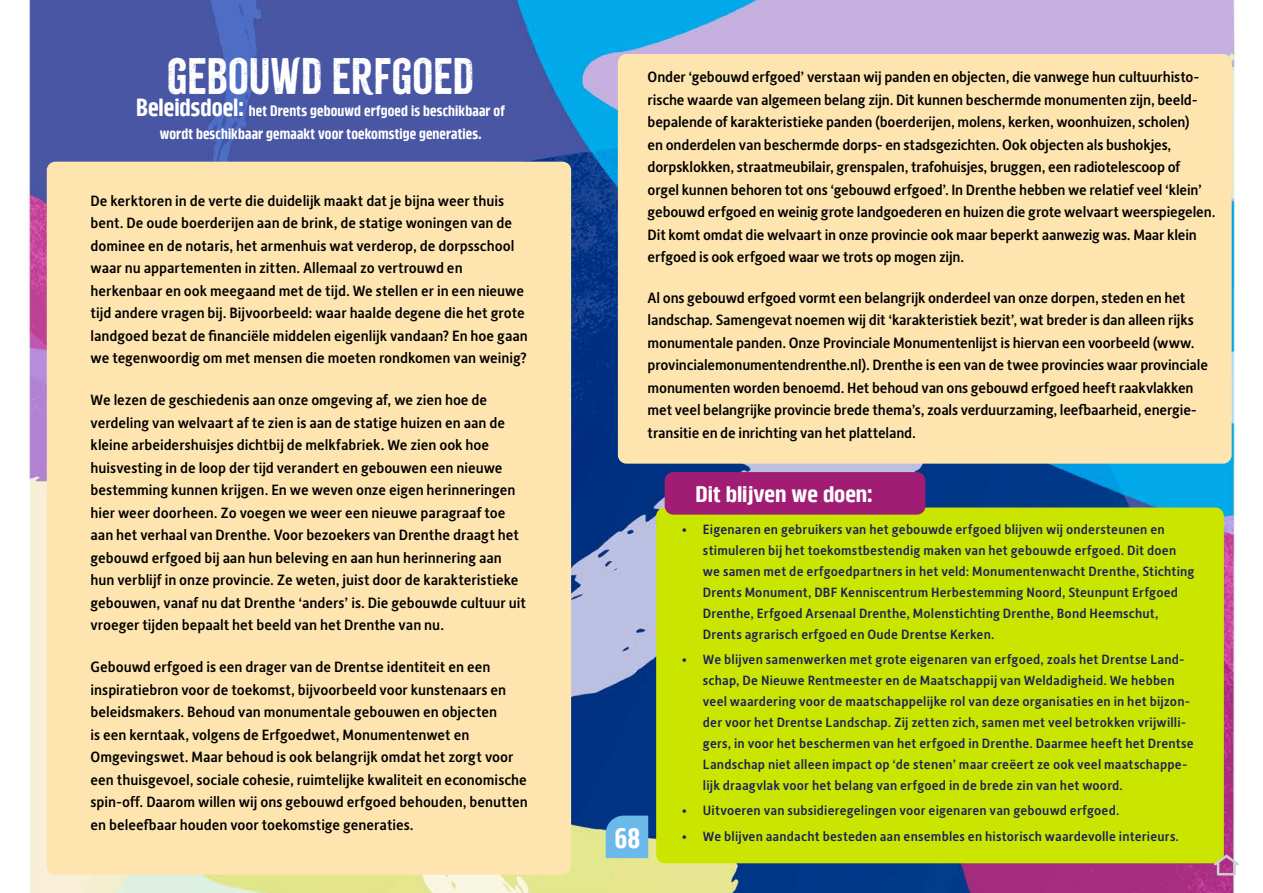
<style>
.page{position:relative;width:1263px;height:893px;background:#fff}
.page>*{position:absolute;margin:0;border:0;box-sizing:border-box;transform-origin:0 0}
.t1{font:45px "Citrus Gothic";letter-spacing:-.005em;color:#fff}
.t2{font:700 condensed 28.5px "Amfibia";color:#fff}
.t3{font:700 condensed 22.5px "Amfibia";color:#fff;scale:1.1 1}
.t4{font:500 15px/22.5px "Alber New";letter-spacing:-.01em;color:#000}
.t5{font:700 condensed 15px "Amfibia";letter-spacing:.01em;color:#fff}
.opsomming_zwart_zonder_wit{font:500 13.5px/21px "Alber New";letter-spacing:.01em;color:#192057}
.s1{font-size:24.75px}
</style>
<div class="page">
<img style="left:26px;top:0;width:1209px;height:893px">
<div style="left:47px;top:162px;width:524px;height:713px;background:#fee4af;border-radius:9px"></div>
<div style="left:656px;top:507px;width:568px;height:356px;background:#cae500;border-radius:9px"></div>
<div style="left:618px;top:54px;width:614px;height:410px;background:#fee4af;border-radius:9px"></div>
<div style="left:665px;top:472px;width:260px;height:43px;background:#a11d74;border-radius:9px"></div>
<div style="left:606px;top:816px;width:42px;height:42px;background:#6bb8ea"></div>
<svg style="left:1212px;top:853px;width:27px;height:23px"></svg>
<p class="t1" style="left:167px;top:47px;width:309px">GEBOUWD ERFGOED</p>
<p class="t5" style="left:136px;top:101px;width:370px"><span class="s1">Beleidsdoel:</span> het Drents gebouwd erfgoed is beschikbaar of</p>
<p class="t5" style="left:160px;top:124px;width:323px">wordt beschikbaar gemaakt voor toekomstige generaties.</p>
<p class="t4" style="left:91px;top:189px;width:439px">De kerktoren in de verte die duidelijk maakt dat je bijna weer thuis bent. De oude boerderijen aan de brink, de statige woningen van de dominee en de notaris, het armenhuis wat verderop, de dorpsschool waar nu appartementen in zitten. Allemaal zo vertrouwd en herkenbaar en ook meegaand met de tijd. We stellen er in een nieuwe tijd andere vragen bij. Bijvoorbeeld: waar haalde degene die het grote landgoed bezat de financiële middelen eigenlijk vandaan? En hoe gaan we tegenwoordig om met mensen die moeten rondkomen van weinig?</p>
<p class="t4" style="left:91px;top:388px;width:437px">We lezen de geschiedenis aan onze omgeving af, we zien hoe de verdeling van welvaart af te zien is aan de statige huizen en aan de kleine arbeidershuisjes dichtbij de melkfabriek. We zien ook hoe huisvesting in de loop der tijd verandert en gebouwen een nieuwe bestemming kunnen krijgen. En we weven onze eigen herinneringen hier weer doorheen. Zo voegen we weer een nieuwe paragraaf toe aan het verhaal van Drenthe. Voor bezoekers van Drenthe draagt het gebouwd erfgoed bij aan hun beleving en aan hun herinnering aan hun verblijf in onze provincie. Ze weten, juist door de karakteristieke gebouwen, vanaf nu dat Drenthe ‘anders’ is. Die gebouwde cultuur uit vroeger tijden bepaalt het beeld van het Drenthe van nu.</p>
<p class="t4" style="left:91px;top:655px;width:439px">Gebouwd erfgoed is een drager van de Drentse identiteit en een inspiratiebron voor de toekomst, bijvoorbeeld voor kunstenaars en beleidsmakers. Behoud van monumentale gebouwen en objecten<br>is een kerntaak, volgens de Erfgoedwet, Monumentenwet en Omgevingswet. Maar behoud is ook belangrijk omdat het zorgt voor een thuisgevoel, sociale cohesie, ruimtelijke kwaliteit en economische spin-off. Daarom willen wij ons gebouwd erfgoed behouden, benutten en beleefbaar houden voor toekomstige generaties.</p>
<p class="t4" style="left:648px;top:65px;width:569px">Onder ‘gebouwd erfgoed’ verstaan wij panden en objecten, die vanwege hun cultuurhisto&shy;rische waarde van algemeen belang zijn. Dit kunnen beschermde monumenten zijn, beeld&shy;bepalende of karakteristieke panden (boerderijen, molens, kerken, woonhuizen, scholen)<br>en onderdelen van beschermde dorps- en stadsgezichten. Ook objecten als bushokjes, dorpsklokken, straatmeubilair, grenspalen, trafohuisjes, bruggen, een radiotelescoop of orgel kunnen behoren tot ons ‘gebouwd erfgoed’. In Drenthe hebben we relatief veel ‘klein’ gebouwd erfgoed en weinig grote landgoederen en huizen die grote welvaart weerspiegelen.<br>Dit komt omdat die welvaart in onze provincie ook maar beperkt aanwezig was. Maar klein erfgoed is ook erfgoed waar we trots op mogen zijn.</p>
<p class="t4" style="left:648px;top:286px;width:562px">Al ons gebouwd erfgoed vormt een belangrijk onderdeel van onze dorpen, steden en het landschap. Samengevat noemen wij dit ‘karakteristiek bezit’, wat breder is dan alleen rijks monumentale panden. Onze Provinciale Monumentenlijst is hiervan een voorbeeld (www. provincialemonumentendrenthe.nl). Drenthe is een van de twee provincies waar provinciale monumenten worden benoemd. Het behoud van ons gebouwd erfgoed heeft raakvlakken met veel belangrijke provincie brede thema’s, zoals verduurzaming, leefbaarheid, energie&shy;transitie en de inrichting van het platteland.</p>
<h2 class="t2" style="left:615px;top:819px;width:27px">68</h2>
<p class="t3" style="left:695px;top:480px;width:162px">Dit blijven we doen:</p>
<p class="opsomming_zwart_zonder_wit" style="left:703px;top:518px;width:493px;text-indent:-21px">• Eigenaren en gebruikers van het gebouwde erfgoed blijven wij ondersteunen en stimuleren bij het toekomstbestendig maken van het gebouwde erfgoed. Dit doen we samen met de erfgoedpartners in het veld: Monumentenwacht Drenthe, Stichting Drents Monument, DBF Kenniscentrum Herbestemming Noord, Steunpunt Erfgoed Drenthe, Erfgoed Arsenaal Drenthe, Molenstichting Drenthe, Bond Heemschut, Drents agrarisch erfgoed en Oude Drentse Kerken.</p>
<p class="opsomming_zwart_zonder_wit" style="left:703px;top:648px;width:492px;text-indent:-21px">• We blijven samenwerken met grote eigenaren van erfgoed, zoals het Drentse Land&shy;schap, De Nieuwe Rentmeester en de Maatschappij van Weldadigheid. We hebben veel waardering voor de maatschappelijke rol van deze organisaties en in het bijzon&shy;der voor het Drentse Landschap. Zij zetten zich, samen met veel betrokken vrijwilli&shy;gers, in voor het beschermen van het erfgoed in Drenthe. Daarmee heeft het Drentse Landschap niet alleen impact op ‘de stenen’ maar creëert ze ook veel maatschappe&shy;lijk draagvlak voor het belang van erfgoed in de brede zin van het woord.</p>
<p class="opsomming_zwart_zonder_wit" style="left:682px;top:800px;width:439px">• Uitvoeren van subsidieregelingen voor eigenaren van gebouwd erfgoed.</p>
<p class="opsomming_zwart_zonder_wit" style="left:682px;top:825px;width:499px">• We blijven aandacht besteden aan ensembles en historisch waardevolle interieurs.</p>
</div>
